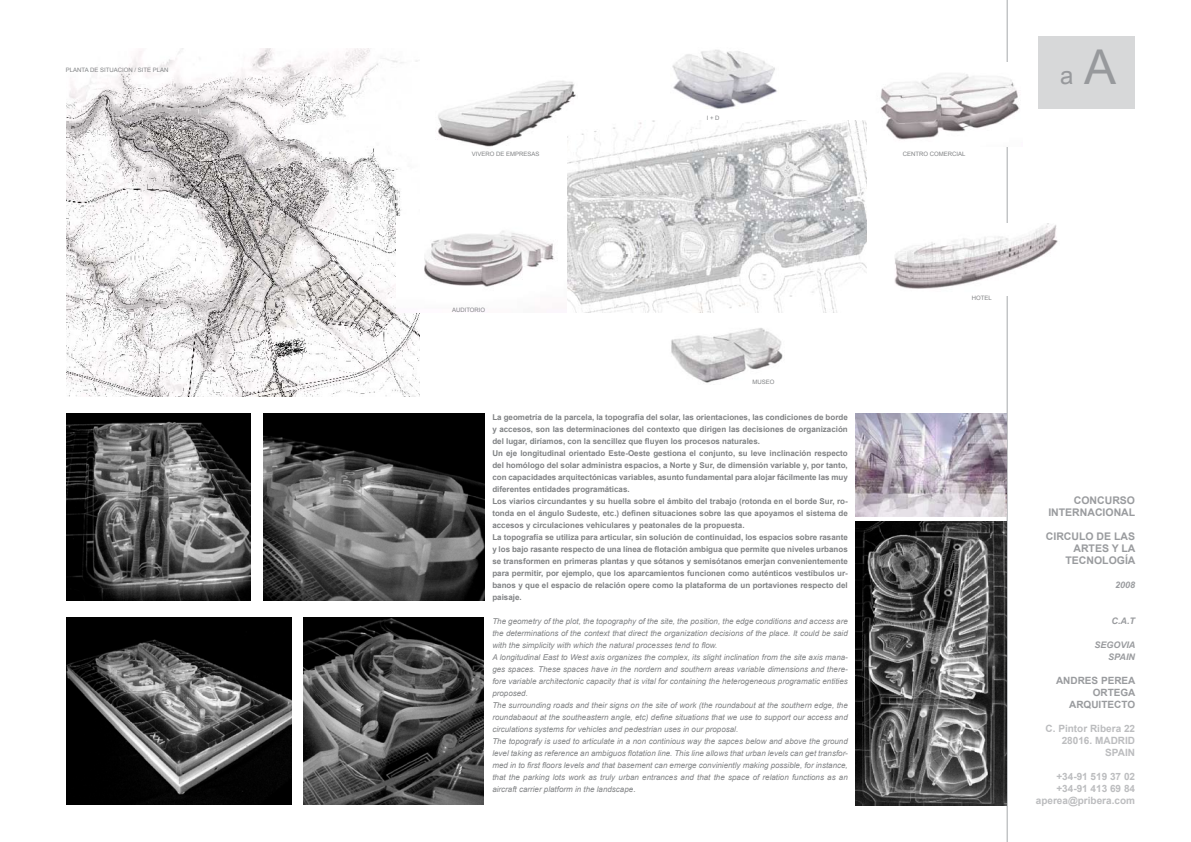
<style>
.page{position:relative;width:1191px;height:842px;background:#fff}
.page>*{position:absolute;margin:0;border:0;box-sizing:border-box;transform-origin:0 0}
.t1{font:24px "Arial";color:#97999c}
.t2{font:700 10.5px/12px "Arial";color:#999b9e;text-align:right}
.t3{font:700 10px/12px "Arial";color:#bcbdbf;text-align:right}
.t4{font:700 10px/12px "Arial";color:#999b9e;text-align:right}
.t5{font:italic 700 9px/12px "Arial";color:#999b9e;text-align:right}
.t6{font:700 8px/12px "Arial";color:#808284}
.t7{font:italic 8px/12px "Arial";color:#808284}
.t8{font:6px "Arial";color:#808284}
.s1{font-size:48px}
.s2{font-size:9px}
</style>
<div class="page">
<hr style="left:1006px;top:0;width:1px;height:842px;background:#a7a9ac">
<img style="left:66px;top:48px;width:353px;height:348px">
<img style="left:855px;top:522px;width:151px;height:284px">
<img style="left:66px;top:414px;width:184px;height:186px">
<img style="left:397px;top:216px;width:157px;height:96px">
<img style="left:880px;top:62px;width:140px;height:84px">
<img style="left:894px;top:224px;width:164px;height:72px">
<img style="left:672px;top:49px;width:105px;height:59px">
<img style="left:671px;top:328px;width:112px;height:55px">
<img style="left:412px;top:71px;width:164px;height:84px">
<img style="left:567px;top:120px;width:299px;height:192px">
<img style="left:66px;top:618px;width:225px;height:186px">
<img style="left:264px;top:414px;width:221px;height:186px">
<img style="left:304px;top:618px;width:180px;height:186px">
<img style="left:855px;top:414px;width:151px;height:102px">
<div style="left:1038px;top:36px;width:97px;height:72px;background:#d7d8d9"></div>
<p class="t8" style="left:66px;top:66px;width:104px">PLANTA DE SITUACION / SITE PLAN</p>
<p class="t8" style="left:472px;top:150px;width:69px">VIVERO DE EMPRESAS</p>
<p class="t8" style="left:707px;top:114px;width:14px">I + D</p>
<p class="t8" style="left:903px;top:150px;width:64px">CENTRO COMERCIAL</p>
<h1 class="t1" style="left:1060px;top:60px;width:58px">a <span class="s1">A</span></h1>
<p class="t8" style="left:452px;top:306px;width:35px">AUDITORIO</p>
<p class="t8" style="left:752px;top:378px;width:24px">MUSEO</p>
<p class="t6" style="left:492px;top:411px;width:357px">La geometría de la parcela, la topografía del solar, las orientaciones, las condiciones de borde y accesos, son las determinaciones del contexto que dirigen las decisiones de organización del lugar, diríamos, con la sencillez que fluyen los procesos naturales.<br>Un eje longitudinal orientado Este-Oeste gestiona el conjunto, su leve inclinación respecto del homólogo del solar administra espacios, a Norte y Sur, de dimensión variable y, por tanto, con capacidades arquitectónicas variables, asunto fundamental para alojar fácilmente las muy diferentes entidades programáticas.<br>Los viarios circundantes y su huella sobre el ámbito del trabajo (rotonda en el borde Sur, ro&shy;tonda en el ángulo Sudeste, etc.) definen situaciones sobre las que apoyamos el sistema de accesos y circulaciones vehiculares y peatonales de la propuesta.<br>La topografía se utiliza para articular, sin solución de continuidad, los espacios sobre rasante y los bajo rasante respecto de una línea de flotación ambigua que permite que niveles urbanos se transformen en primeras plantas y que sótanos y semisótanos emerjan convenientemente para permitir, por ejemplo, que los aparcamientos funcionen como auténticos vestíbulos ur&shy;banos y que el espacio de relación opere como la plataforma de un portaviones respecto del paisaje.</p>
<p class="t7" style="left:492px;top:615px;width:357px">The geometry of the plot, the topography of the site, the position, the edge conditions and access are the determinations of the context that direct the organization decisions of the place. It could be said with the simplicity with which the natural processes tend to flow.<br>A longitudinal East to West axis organizes the complex, its slight inclination from the site axis mana&shy;ges spaces. These spaces have in the nordern and southern areas variable dimensions and there&shy;fore variable architectonic capacity that is vital for containing the heterogeneous programatic entities proposed.<br>The surrounding roads and their signs on the site of work (the roundabout at the southern edge, the roundabaout at the southeastern angle, etc) define situations that we use to support our access and circulations systems for vehicles and pedestrian uses in our proposal.<br>The topografy is used to articulate in a non continious way the sapces below and above the ground level taking as reference an ambiguos flotation line. This line allows that urban levels can get transfor&shy;med in to first floors levels and that basement can emerge conviniently making possible, for instance, that the parking lots work as truly urban entrances and that the space of relation functions as an aircraft carrier platform in the landscape<span class="s2">.</span></p>
<p class="t8" style="left:971px;top:294px;width:22px">HOTEL</p>
<h2 class="t2" style="left:1048px;top:495px;width:88px">CONCURSO<br>INTERNACIONAL</h2>
<h2 class="t2" style="left:1045px;top:531px;width:91px">CIRCULO DE LAS<br>ARTES Y LA<br>TECNOLOGÍA</h2>
<p class="t5" style="left:1115px;top:579px;width:22px">2008</p>
<p class="t5" style="left:1111px;top:615px;width:25px">C.A.T</p>
<p class="t5" style="left:1094px;top:639px;width:43px">SEGOVIA<br>SPAIN</p>
<p class="t4" style="left:1056px;top:675px;width:81px">ANDRES PEREA<br>ORTEGA<br>ARQUITECTO</p>
<p class="t3" style="left:1045px;top:723px;width:91px">C. Pintor Ribera 22<br>28016. MADRID<br>SPAIN</p>
<p class="t3" style="left:1035px;top:771px;width:101px">+34-91 519 37 02 +34-91 413 69 84 aperea@pribera.com</p>
</div>
